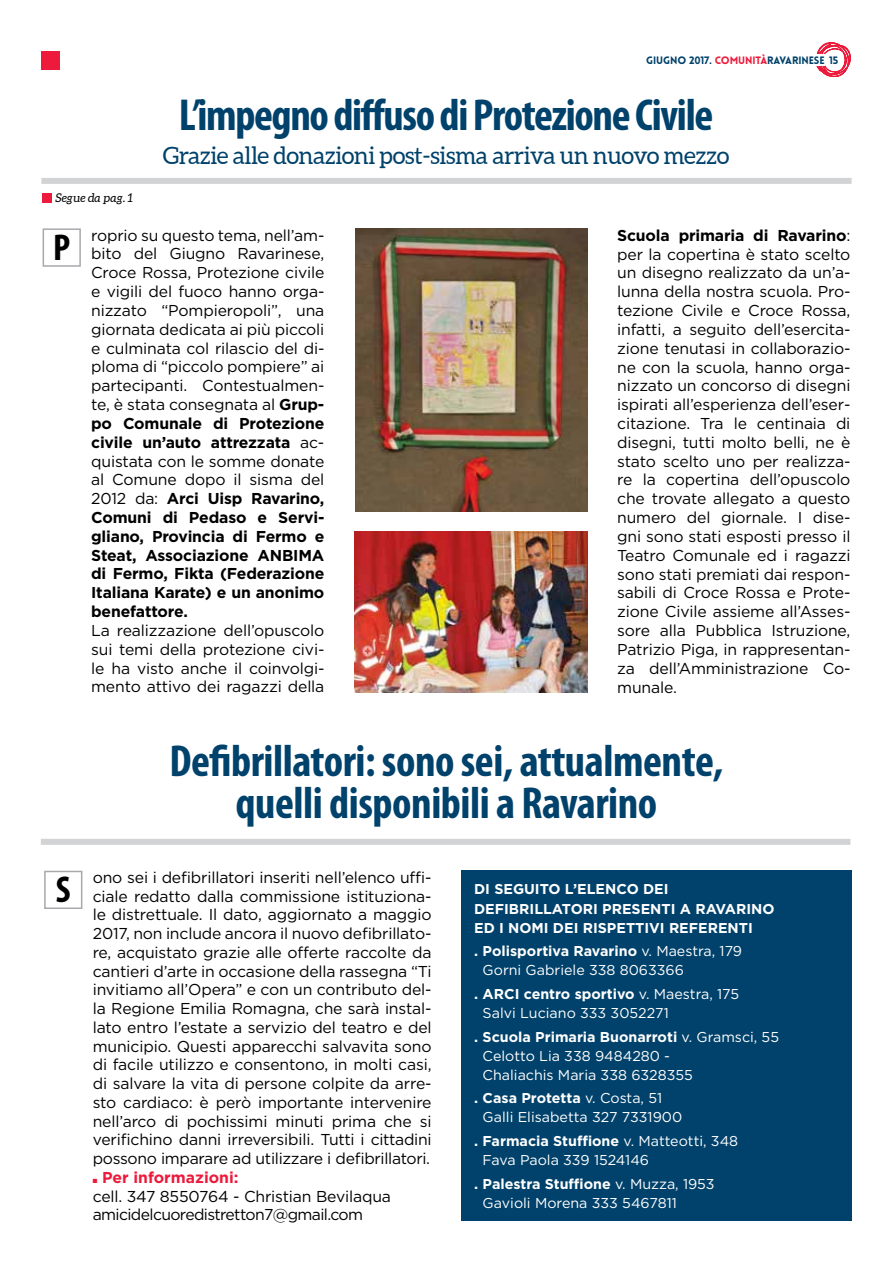
<style>
.page{position:relative;width:893px;height:1263px;background:#fff}
.page>*{position:absolute;margin:0;border:0;box-sizing:border-box;transform-origin:0 0}
.t1{font:700 condensed 45px/42px "Myriad Pro";letter-spacing:-.01em;color:#00426b;text-align:center}
.t2{font:700 condensed 45px "Myriad Pro";letter-spacing:-.03em;color:#00426b}
.t3{font:700 condensed 37.5px "Myriad Pro";color:#000}
.t4{font:24px "Aleo";letter-spacing:-.02em;color:#00426b}
.t5{font:15.75px/18.8px "Gotham";letter-spacing:-.01em;color:#000;text-align:justify}
.t6{font:15.75px/18.8px "Gotham";letter-spacing:-.04em;color:#000}
.t7{font:14.25px/19.2px "Gotham";color:#fff}
.t8{font:700 14.25px/19.2px "Gotham";color:#fff}
.t9{font:italic 12px "Aleo";color:#000}
.t10{font:900 10.5px "Lovelo";letter-spacing:-.01em;color:#00426b}
.s1{color:#ed1a3b}
.s2{font-weight:700}
.s3{font-weight:700;color:#ed1a3b}
</style>
<div class="page">
<svg style="left:816px;top:42px;width:35px;height:35px"></svg>
<div style="left:402px;top:55px;width:423px;height:11px;background:#fff"></div>
<div style="left:41px;top:51px;width:19px;height:18px;background:#ed1a3b"></div>
<div style="left:44px;top:871px;width:38px;height:38px;border:2px solid #a7a9ac"></div>
<div style="left:41px;top:839px;width:809px;height:6px;background:#d1d3d4"></div>
<div style="left:461px;top:870px;width:391px;height:350px;background:#00426b"></div>
<div style="left:43px;top:193px;width:9px;height:9px;background:#ed1a3b"></div>
<div style="left:43px;top:228px;width:38px;height:39px;border:2px solid #a7a9ac"></div>
<div style="left:41px;top:178px;width:811px;height:6px;background:#d1d3d4"></div>
<img style="left:354px;top:531px;width:233px;height:161px">
<img style="left:355px;top:228px;width:232px;height:283px">
<p class="t10" style="left:646px;top:54px;width:194px">GIUGNO 2017. <span class="s1">COMUNITÀ</span>RAVARINESE 15</p>
<h1 class="t2" style="left:179px;top:87px;width:536px">L’impegno diffuso di Protezione Civile</h1>
<h3 class="t4" style="left:163px;top:142px;width:568px">Grazie alle donazioni post-sisma arriva un nuovo mezzo</h3>
<p class="t9" style="left:56px;top:191px;width:79px">Segue da pag. 1</p>
<p class="t5" style="left:91px;top:225px;width:235px">roprio su questo tema, nell’am&shy;bito del Giugno Ravarinese, Croce Rossa, Protezione civile e vigili del fuoco hanno orga&shy;nizzato “Pompieropoli”, una giornata dedicata ai più piccoli e culminata col rilascio del di&shy;ploma di “piccolo pompiere” ai partecipanti. Contestualmen&shy;te, è stata consegnata al <span class="s2">Grup&shy;po Comunale di Protezione civile un’auto attrezzata</span> ac&shy;quistata con le somme donate al Comune dopo il sisma del 2012 da: <span class="s2">Arci Uisp Ravarino, Comuni di Pedaso e Servi&shy;gliano, Provincia di Fermo e Steat, Associazione ANBIMA di Fermo, Fikta (Federazione Italiana Karate) e un anonimo benefattore.</span></p>
<p class="t5" style="left:91px;top:621px;width:235px">La realizzazione dell’opuscolo sui temi della protezione civi&shy;le ha visto anche il coinvolgi&shy;mento attivo dei ragazzi della</p>
<h2 class="t3" style="left:53px;top:224px;width:19px">P</h2>
<p class="t5" style="left:617px;top:225px;width:235px"><span class="s2">Scuola primaria di Ravarino</span>: per la copertina è stato scelto un disegno realizzato da un’a&shy;lunna della nostra scuola. Pro&shy;tezione Civile e Croce Rossa, infatti, a seguito dell’esercita&shy;zione tenutasi in collaborazio&shy;ne con la scuola, hanno orga&shy;nizzato un concorso di disegni ispirati all’esperienza dell’eser&shy;citazione. Tra le centinaia di disegni, tutti molto belli, ne è stato scelto uno per realizza&shy;re la copertina dell’opuscolo che trovate allegato a questo numero del giornale. I dise&shy;gni sono stati esposti presso il Teatro Comunale ed i ragazzi sono stati premiati dai respon&shy;sabili di Croce Rossa e Prote&shy;zione Civile assieme all’Asses&shy;sore alla Pubblica Istruzione, Patrizio Piga, in rappresentan&shy;za dell’Amministrazione Co&shy;munale.</p>
<h2 class="t3" style="left:56px;top:866px;width:16px">S</h2>
<h1 class="t1" style="left:170px;top:739px;width:555px">Defibrillatori: sono sei, attualmente, quelli disponibili a Ravarino</h1>
<p class="t5" style="left:93px;top:868px;width:340px">ono sei i defibrillatori inseriti nell’elenco uffi&shy;ciale redatto dalla commissione istituziona&shy;le distrettuale. Il dato, aggiornato a maggio 2017, non include ancora il nuovo defibrillato&shy;re, acquistato grazie alle offerte raccolte da cantieri d’arte in occasione della rassegna “Ti invitiamo all’Opera” e con un contributo del&shy;la Regione Emilia Romagna, che sarà instal&shy;lato entro l’estate a servizio del teatro e del municipio. Questi apparecchi salvavita sono di facile utilizzo e consentono, in molti casi, di salvare la vita di persone colpite da arre&shy;sto cardiaco: è però importante intervenire nell’arco di pochissimi minuti prima che si verifichino danni irreversibili. Tutti i cittadini possono imparare ad utilizzare i defibrillatori.</p>
<p class="t6" style="left:93px;top:1168px;width:300px"><span class="s1">■</span> <span class="s3">Per informazioni:<br></span>cell. 347 8550764 - Christian Bevilaqua amicidelcuoredistretton7@gmail.com</p>
<p class="t8" style="left:474px;top:880px;width:302px">DI SEGUITO L’ELENCO DEI<br>DEFIBRILLATORI PRESENTI A RAVARINO<br>ED I NOMI DEI RISPETTIVI REFERENTI</p>
<p class="t7" style="left:483px;top:941px;width:261px;text-indent:-9px"><span class="s2">. Polisportiva Ravarino</span> v. Maestra, 179<br>Gorni Gabriele 338 8063366</p>
<p class="t7" style="left:483px;top:984px;width:258px;text-indent:-9px"><span class="s2">. ARCI centro sportivo</span> v. Maestra, 175<br>Salvi Luciano 333 3052271</p>
<p class="t7" style="left:483px;top:1026px;width:298px;text-indent:-9px"><span class="s2">. Scuola Primaria Buonarroti</span> v. Gramsci, 55<br>Celotto Lia 338 9484280 -<br>Chaliachis Maria 338 6328355</p>
<p class="t7" style="left:483px;top:1088px;width:201px;text-indent:-9px"><span class="s2">. Casa Protetta</span> v. Costa, 51<br>Galli Elisabetta 327 7331900</p>
<p class="t7" style="left:483px;top:1131px;width:257px;text-indent:-9px"><span class="s2">. Farmacia Stuffione</span> v. Matteotti, 348<br>Fava Paola 339 1524146</p>
<p class="t7" style="left:483px;top:1173px;width:234px;text-indent:-9px"><span class="s2">. Palestra Stuffione</span> v. Muzza, 1953<br>Gavioli Morena 333 5467811</p>
</div>
